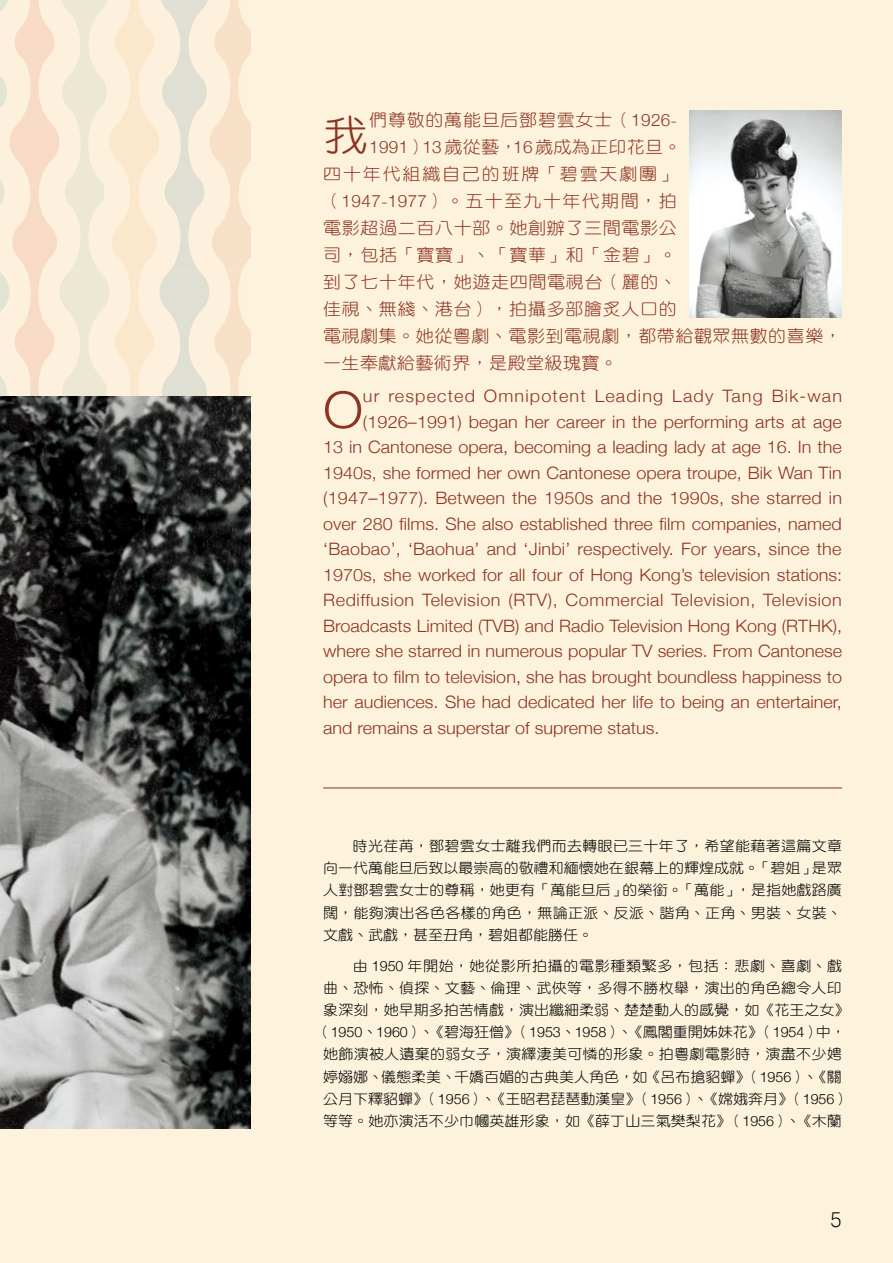
<style>
.page{position:relative;width:893px;height:1263px;background:#fdf3dd}
.page>*{position:absolute;margin:0;border:0;box-sizing:border-box;transform-origin:0 0}
.t1{font:300 51px "Helvetica Neue";color:#8e3422;scale:1.05 1}
.t2{font:42.75px "DF Yuan Std W3";color:#8e3422;scale:1.05 1}
.t3{font:300 21px "Brutal Type";color:#000}
.WT{font:300 17.1px/25.5px "Helvetica Neue";color:#8e3422;scale:1.05 1}
.WT-2{font:17.1px/27px "DF Yuan Std W3";letter-spacing:.04em;color:#8e3422;scale:1.05 1}
.WT-3{font:17.1px/27px "DF Yuan Std W3";letter-spacing:.1em;color:#8e3422;scale:1.05 1}
.t4{font:14.25px/22.2px "DF Yuan Std W3";letter-spacing:.01em;color:#000;text-align:justify;scale:1.05 1}
.s1{font-family:"Helvetica Neue";font-weight:300}
</style>
<div class="page">
<hr style="left:323px;top:787px;width:519px;height:1px;background:#913a25">
<svg style="left:0;top:0;width:251px;height:396px"></svg>
<img style="left:0;top:397px;width:251px;height:731px">
<img style="left:690px;top:111px;width:152px;height:207px">
<p class="t2" style="left:323px;top:111px;width:44px">我</p>
<p class="WT-2" style="left:369px;top:106px;width:299px">們尊敬的萬能旦后鄧碧雲女士（<span class="s1">1926</span>-<br><span class="s1">1991</span>）<span class="s1">13</span>歲從藝，<span class="s1">16</span>歲成為正印花旦。</p>
<p class="WT-3" style="left:323px;top:160px;width:338px">四十年代組織自己的班牌「碧雲天劇團」（<span class="s1">1947</span>-<span class="s1">1977</span>）。五十至九十年代期間，拍</p>
<p class="WT-2" style="left:323px;top:214px;width:338px;text-align:justify">電影超過二百八十部。她創辦了三間電影公司，包括「寶寶」、「寶華」和「金碧」。到了七十年代，她遊走四間電視台（麗的、佳視、無綫、港台），拍攝多部膾炙人口的</p>
<p class="WT-2" style="left:323px;top:322px;width:495px">電視劇集。她從粵劇、電影到電視劇，都帶給觀眾無數的喜樂，一生奉獻給藝術界，是殿堂級瑰寶。</p>
<p class="t1" style="left:323px;top:369px;width:39px">O</p>
<p class="WT" style="left:363px;top:382px;width:458px">ur respected Omnipotent Leading Lady Tang Bik-wan (1926–1991) began her career in the performing arts at age</p>
<p class="WT" style="left:323px;top:433px;width:496px">13 in Cantonese opera, becoming a leading lady at age 16. In the<br>1940s, she formed her own Cantonese opera troupe, Bik Wan Tin</p>
<p class="WT" style="left:323px;top:484px;width:496px;text-align:justify">(1947–1977). Between the 1950s and the 1990s, she starred in over 280 films. She also established three film companies, named ‘Baobao’, ‘Baohua’ and ‘Jinbi’ respectively. For years, since the 1970s, she worked for all four of Hong Kong’s television stations:<br>Rediffusion Television (RTV), Commercial Television, Television Broadcasts Limited (TVB) and Radio Television Hong Kong (RTHK), where she starred in numerous popular TV series. From Cantonese opera to film to television, she has brought boundless happiness to her audiences. She had dedicated her life to being an entertainer, and remains a superstar of supreme status.</p>
<p class="t4" style="left:323px;top:835px;width:496px;text-indent:30px">時光荏苒，鄧碧雲女士離我們而去轉眼已三十年了，希望能藉著這篇文章向一代萬能旦后致以最崇高的敬禮和緬懷她在銀幕上的輝煌成就。「碧姐」是眾人對鄧碧雲女士的尊稱，她更有「萬能旦后」的榮銜。「萬能」，是指她戲路廣闊，能夠演出各色各樣的角色，無論正派、反派、諧角、正角、男裝、女裝、文戲、武戲，甚至丑角，碧姐都能勝任。</p>
<p class="t4" style="left:323px;top:954px;width:503px;text-align:left;text-indent:30px">由 <span class="s1">1950</span> 年開始，她從影所拍攝的電影種類繁多，包括：悲劇、喜劇、戲曲、恐怖、偵探、文藝、倫理、武俠等，多得不勝枚舉，演出的角色總令人印象深刻，她早期多拍苦情戲，演出纖細柔弱、楚楚動人的感覺，如《花王之女》</p>
<p class="t4" style="left:316px;top:1021px;width:510px;text-align:center">（<span class="s1">1950</span>、<span class="s1">1960</span>）、《碧海狂僧》（<span class="s1">1953</span>、<span class="s1">1958</span>）、《鳳閣重開姊妹花》（<span class="s1">1954</span>）中，她飾演被人遺棄的弱女子，演繹淒美可憐的形象。拍粵劇電影時，演盡不少娉婷嫋娜、儀態柔美、千嬌百媚的古典美人角色，如《呂布搶貂蟬》（<span class="s1">1956</span>）、《關公月下釋貂蟬》（<span class="s1">1956</span>）、《王昭君琵琶動漢皇》（<span class="s1">1956</span>）、《嫦娥奔月》（<span class="s1">1956</span>）等等。她亦演活不少巾幗英雄形象，如《薛丁山三氣樊梨花》（<span class="s1">1956</span>）、《木蘭</p>
<p class="t3" style="left:830px;top:1207px;width:14px">5</p>
</div>
